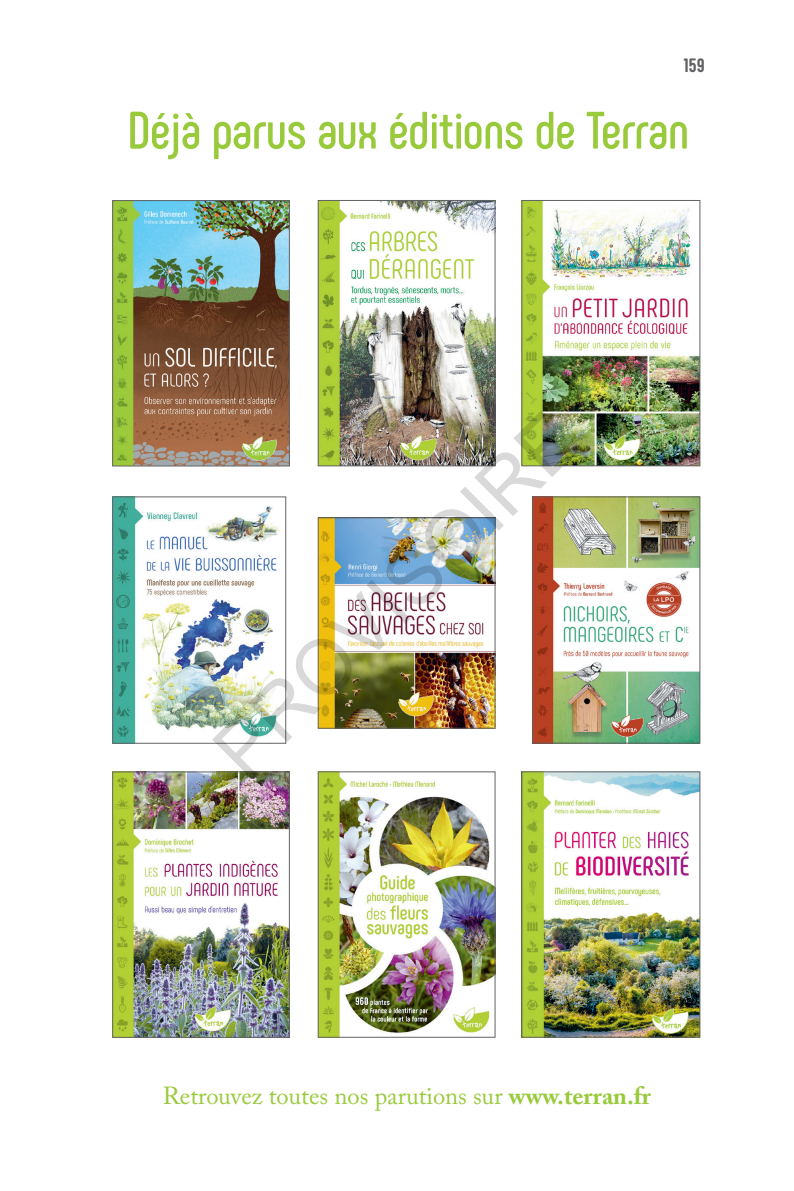
<style>
.page{position:relative;width:794px;height:1191px;background:#fff}
.page>*{position:absolute;margin:0;border:0;box-sizing:border-box;transform-origin:0 0}
.t1{font:76.65px "Arial";color:rgb(0 0 0/.15)}
.t2{font:700 52.5px "Phenomena";letter-spacing:-.01em;color:#99ca3b}
.t3{font:24.5px "Adobe Caslon Pro";color:#99ca3b}
.t4{font:800 19.25px "Phenomena";color:#636366}
.s1{font-weight:700}
</style>
<div class="page">
<img style="left:320px;top:202px;width:173px;height:262px">
<div style="left:318px;top:200px;width:177px;height:266px;border:1px solid #636366"></div>
<img style="left:320px;top:519px;width:173px;height:207px">
<div style="left:318px;top:517px;width:177px;height:211px;border:1px solid #636366"></div>
<img style="left:320px;top:773px;width:173px;height:262px">
<div style="left:318px;top:771px;width:177px;height:266px;border:1px solid #636366"></div>
<img style="left:523px;top:202px;width:175px;height:262px">
<div style="left:521px;top:200px;width:179px;height:266px;border:1px solid #636366"></div>
<img style="left:534px;top:498px;width:164px;height:243px">
<div style="left:532px;top:496px;width:168px;height:247px;border:1px solid #636366"></div>
<img style="left:523px;top:773px;width:175px;height:262px">
<div style="left:521px;top:771px;width:179px;height:266px;border:1px solid #636366"></div>
<img style="left:114px;top:202px;width:173px;height:262px">
<div style="left:112px;top:200px;width:177px;height:266px;border:1px solid #636366"></div>
<img style="left:114px;top:498px;width:167px;height:243px">
<div style="left:112px;top:496px;width:174px;height:247px;border:1px solid #636366"></div>
<img style="left:114px;top:773px;width:173px;height:262px">
<div style="left:112px;top:771px;width:177px;height:266px;border:1px solid #636366"></div>
<p class="t4" style="left:684px;top:53px;width:22px">159</p>
<h2 class="t2" style="left:127px;top:98px;width:563px">Déjà parus aux éditions de Terran</h2>
<h1 class="t1" style="left:192px;top:728px;width:478px;rotate:-45deg">PROVISOIRE</h1>
<p class="t3" style="left:163px;top:1081px;width:489px">Retrouvez toutes nos parutions sur <span class="s1">www.terran.fr</span></p>
</div>
